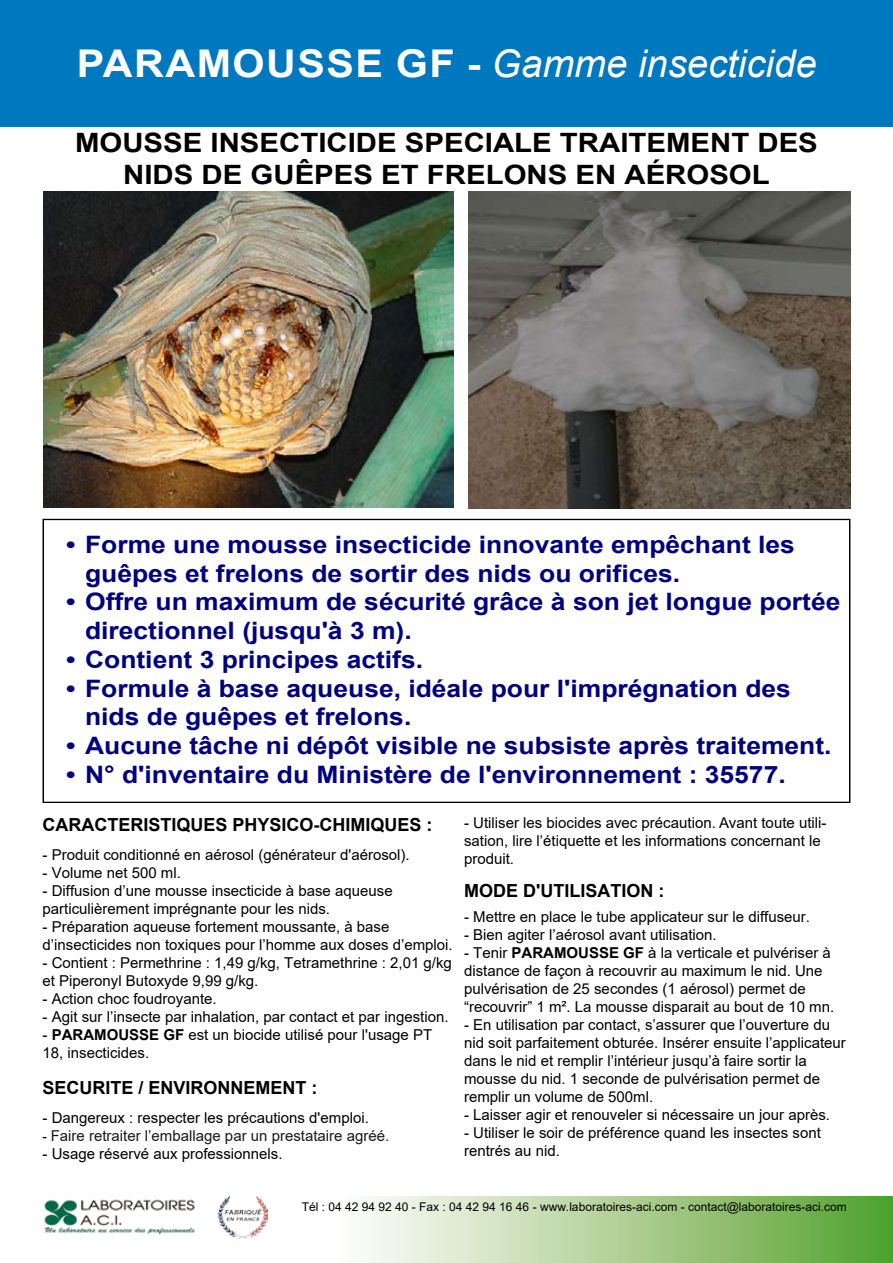
<style>
.page{position:relative;width:893px;height:1263px;background:#fff}
.page>*{position:absolute;margin:0;border:0;box-sizing:border-box;transform-origin:0 0}
.t1{font:italic 38.25px "Arial";color:#fff}
.t2{font:700 38.25px "Arial";color:#fff;scale:1.08 1}
.t3{font:700 26.7px/32px "Arial";color:#000;scale:1.1 1}
.t4{font:700 24px/28.8px "Arial";color:#000080;scale:1.1 1}
.t5{font:700 18px "Arial";color:#000}
.t6{font:15px/18px "Arial";color:#000}
.t7{font:15px "Arial";color:#191919}
.t8{font:12px "Arial";color:#000}
.s1{font-weight:700;font-style:normal}
.s2{font-weight:700}
.s3{font-size:13.5px;color:#000}
</style>
<div class="page">
<div style="left:0;top:0;width:893px;height:127px;background:#0078bf"></div>
<svg style="left:267px;top:1196px;width:626px;height:67px"></svg>
<img style="left:44px;top:1199px;width:151px;height:36px">
<img style="left:468px;top:191px;width:382px;height:317px">
<img style="left:44px;top:191px;width:410px;height:316px">
<img style="left:218px;top:1196px;width:49px;height:43px">
<h1 class="t2" style="left:77px;top:36px;width:28px">para</h1>
<h1 class="t1" style="left:197px;top:39px;width:621px"><span class="s1">MOUSSE GF -</span> Gamme insecticide</h1>
<h2 class="t3" style="left:75px;top:127px;width:140px">MOUSSE insecticide</h2>
<h2 class="t3" style="left:123px;top:127px;width:633px;text-indent:282px">SPECIALE TRAITEMENT DES<br>NIDS DE GUÊPES ET FRELONS en aérosol</h2>
<h3 class="t4" style="left:85px;top:530px;width:647px;text-indent:-19px">• Forme une mousse insecticide innovante empêchant les guêpes et frelons de sortir des nids ou orifices.</h3>
<h3 class="t4" style="left:85px;top:588px;width:688px;text-indent:-19px">• Offre un maximum de sécurité grâce à son jet longue portée directionnel (jusqu'à 3 m).</h3>
<h3 class="t4" style="left:66px;top:645px;width:326px">• Contient 3 principes actifs.</h3>
<h3 class="t4" style="left:85px;top:674px;width:643px;text-indent:-19px">• Formule à base aqueuse, idéale pour l'imprégnation des nids de guêpes et frelons.</h3>
<h3 class="t4" style="left:66px;top:732px;width:697px">• Aucune tâche ni dépôt visible ne subsiste après traitement.</h3>
<h3 class="t4" style="left:66px;top:760px;width:656px">• N° d'inventaire du Ministère de l'environnement : 35577.</h3>
<p class="t5" style="left:43px;top:812px;width:392px">CARACTERISTIQUES PHYSICO-CHIMIQUES :</p>
<p class="t6" style="left:43px;top:845px;width:369px">- Produit conditionné en aérosol (générateur d'aérosol).</p>
<p class="t6" style="left:43px;top:863px;width:140px">- Volume net 500 ml.</p>
<p class="t6" style="left:43px;top:881px;width:352px">- Diffusion d’une mousse insecticide à base aqueuse particulièrement imprégnante pour les nids.</p>
<p class="t6" style="left:43px;top:917px;width:412px">- Préparation aqueuse fortement moussante, à base d’insecticides non toxiques pour l’homme aux doses d’emploi.</p>
<p class="t6" style="left:43px;top:953px;width:411px">- Contient : Permethrine : 1,49 g/kg, Tetramethrine : 2,01 g/kg et Piperonyl Butoxyde 9,99 g/kg.</p>
<p class="t6" style="left:43px;top:989px;width:176px">- Action choc foudroyante.</p>
<p class="t6" style="left:43px;top:1007px;width:408px">- Agit sur l’insecte par inhalation, par contact et par ingestion.</p>
<p class="t6" style="left:43px;top:1025px;width:391px">- <span class="s2">PARAMOUSSE GF</span> est un biocide utilisé pour l'usage PT<br>18, insecticides.</p>
<p class="t5" style="left:43px;top:1075px;width:277px">SECURITE / ENVIRONNEMENT :</p>
<p class="t6" style="left:43px;top:1108px;width:328px">- Dangereux : respecter les précautions d'emploi.</p>
<p class="t7" style="left:43px;top:1125px;width:348px"><span class="s3">-</span> Faire retraiter l’emballage par un prestataire agréé.</p>
<p class="t6" style="left:43px;top:1144px;width:242px">- Usage réservé aux professionnels.</p>
<p class="t6" style="left:464px;top:814px;width:364px">- Utiliser les biocides avec précaution. Avant toute utili&shy;sation, lire l’étiquette et les informations concernant le produit.</p>
<p class="t5" style="left:464px;top:878px;width:202px">MODE D'UTILISATION :</p>
<p class="t6" style="left:464px;top:908px;width:347px">- Mettre en place le tube applicateur sur le diffuseur.</p>
<p class="t6" style="left:464px;top:926px;width:254px">- Bien agiter l’aérosol avant utilisation.</p>
<p class="t6" style="left:464px;top:944px;width:372px">- Tenir <span class="s2">PARAMOUSSE GF</span> à la verticale et pulvériser à distance de façon à recouvrir au maximum le nid. Une pulvérisation de 25 secondes (1 aérosol) permet de “recouvrir” 1 m². La mousse disparait au bout de 10 mn.</p>
<p class="t6" style="left:464px;top:1016px;width:383px">- En utilisation par contact, s’assurer que l’ouverture du nid soit parfaitement obturée. Insérer ensuite l’applicateur dans le nid et remplir l’intérieur jusqu’à faire sortir la mousse du nid. 1 seconde de pulvérisation permet de remplir un volume de 500ml.</p>
<p class="t6" style="left:464px;top:1106px;width:367px">- Laisser agir et renouveler si nécessaire un jour après.</p>
<p class="t6" style="left:464px;top:1124px;width:358px">- Utiliser le soir de préférence quand les insectes sont rentrés au nid.</p>
<p class="t8" style="left:302px;top:1198px;width:547px">Tél : 04 42 94 92 40 - Fax : 04 42 94 16 46 - www.laboratoires-aci.com - contact@laboratoires-aci.com</p>
</div>
